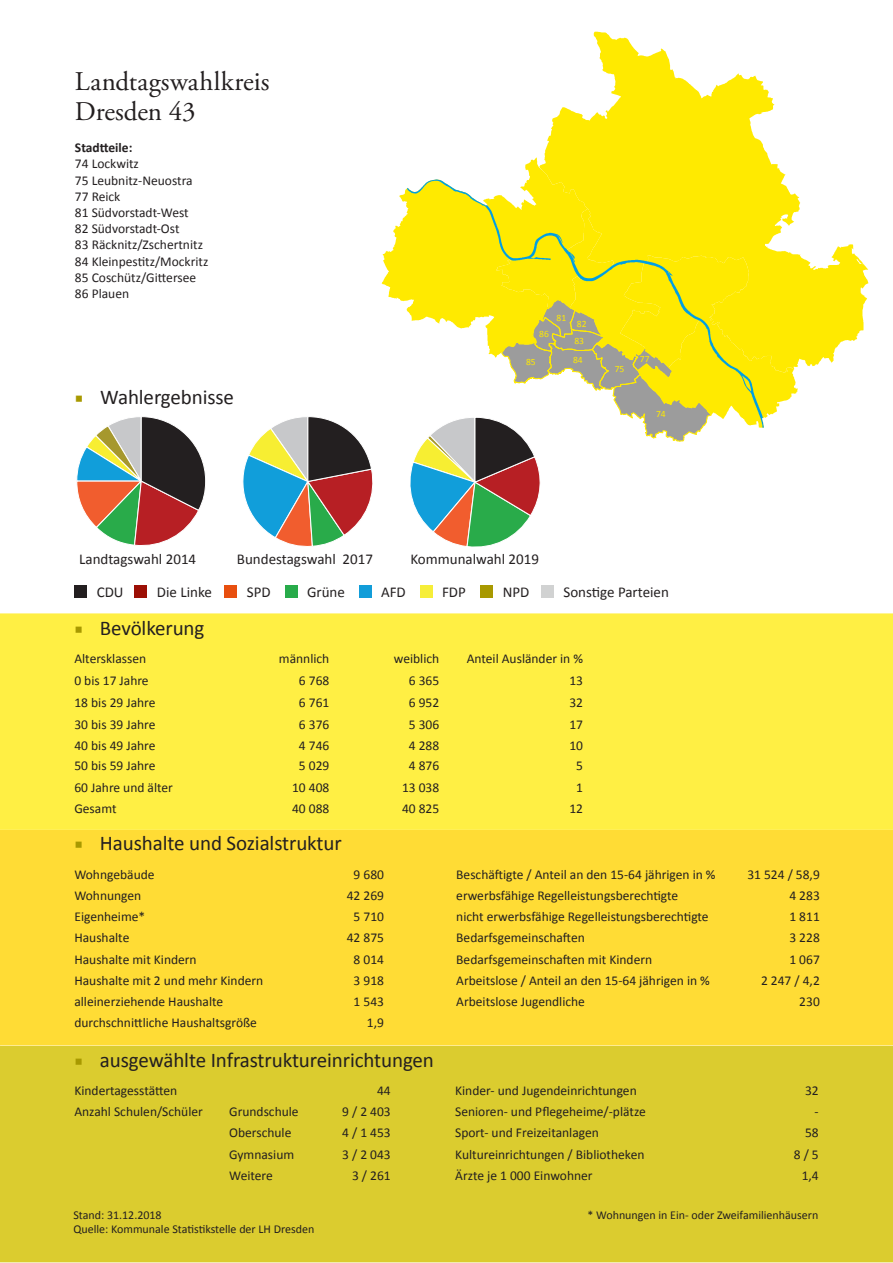
<style>
.page{position:relative;width:893px;height:1263px;background:#fff}
.page>*{position:absolute;margin:0;border:0;box-sizing:border-box;transform-origin:0 0}
.t1{font:27px "Adobe Garamond Pro";letter-spacing:.005em;color:#231f20}
.t2{font:21px "Calibri";letter-spacing:-.005em;color:#231f20}
.t3{font:15px "Calibri";color:#231f20}
.t4{font:13.5px "Calibri";color:#231f20}
.t5{font:700 13.5px "Calibri";color:#231f20}
.t6{font:12px/14.4px "Calibri";color:#231f20}
.t7{font:9.6px "Calibri";letter-spacing:.005em;color:#ffea00}
.s1{font-family:"Minion Pro";color:#a89900}
</style>
<div class="page">
<div style="left:0;top:830px;width:893px;height:215px;background:#ffdc35"></div>
<div style="left:0;top:613px;width:893px;height:217px;background:#ffef44"></div>
<div style="left:0;top:1045px;width:893px;height:217px;background:#dbcc2f"></div>
<div style="left:74px;top:585px;width:13px;height:12px;background:#231f20"></div>
<div style="left:135px;top:585px;width:12px;height:12px;background:#9c0f05"></div>
<div style="left:225px;top:585px;width:12px;height:12px;background:#e84f0f"></div>
<div style="left:285px;top:585px;width:12px;height:12px;background:#28ab4a"></div>
<div style="left:359px;top:585px;width:12px;height:12px;background:#129dd9"></div>
<div style="left:420px;top:585px;width:12px;height:12px;background:#f6ee39"></div>
<div style="left:480px;top:585px;width:13px;height:12px;background:#a89900"></div>
<div style="left:541px;top:585px;width:13px;height:12px;background:#d1d2d2"></div>
<svg style="left:544px;top:32px;width:324px;height:335px"></svg>
<svg style="left:76px;top:416px;width:130px;height:130px"></svg>
<svg style="left:242px;top:157px;width:555px;height:390px"></svg>
<p class="t1" style="left:75px;top:65px;width:196px">Landtagswahlkreis</p>
<p class="t1" style="left:75px;top:95px;width:122px">Dresden 43</p>
<p class="t5" style="left:75px;top:139px;width:59px">Stadtteile:</p>
<p class="t4" style="left:75px;top:155px;width:65px">74 Lockwitz</p>
<p class="t4" style="left:75px;top:172px;width:119px">75 Leubnitz-Neuostra</p>
<p class="t4" style="left:75px;top:188px;width:47px">77 Reick</p>
<p class="t4" style="left:75px;top:204px;width:115px">81 Südvorstadt-West</p>
<p class="t4" style="left:75px;top:220px;width:106px">82 Südvorstadt-Ost</p>
<p class="t4" style="left:75px;top:236px;width:130px">83 Räcknitz/Zschertnitz</p>
<p class="t4" style="left:75px;top:253px;width:135px">84 Kleinpestitz/Mockritz</p>
<p class="t4" style="left:75px;top:269px;width:123px">85 Coschütz/Gittersee</p>
<p class="t4" style="left:75px;top:285px;width:56px">86 Plauen</p>
<h2 class="t2" style="left:75px;top:384px;width:161px"><span class="s1">■</span> Wahlergebnisse</h2>
<p class="t7" style="left:539px;top:328px;width:11px">86</p>
<p class="t7" style="left:557px;top:311px;width:11px">81</p>
<p class="t7" style="left:577px;top:317px;width:11px">82</p>
<p class="t7" style="left:574px;top:335px;width:11px">83</p>
<p class="t7" style="left:526px;top:356px;width:11px">85</p>
<p class="t7" style="left:573px;top:354px;width:11px">84</p>
<p class="t7" style="left:615px;top:363px;width:11px">75</p>
<p class="t7" style="left:640px;top:353px;width:11px">77</p>
<p class="t7" style="left:656px;top:408px;width:11px">74</p>
<p class="t3" style="left:79px;top:549px;width:118px">Landtagswahl 2014</p>
<p class="t3" style="left:237px;top:549px;width:138px">Bundestagswahl 2017</p>
<p class="t3" style="left:410px;top:549px;width:130px">Kommunalwahl 2019</p>
<p class="t3" style="left:97px;top:582px;width:28px">CDU</p>
<p class="t3" style="left:157px;top:582px;width:56px">Die Linke</p>
<p class="t3" style="left:247px;top:582px;width:25px">SPD</p>
<p class="t3" style="left:307px;top:582px;width:39px">Grüne</p>
<p class="t3" style="left:381px;top:582px;width:26px">AFD</p>
<p class="t3" style="left:442px;top:582px;width:25px">FDP</p>
<p class="t3" style="left:503px;top:582px;width:28px">NPD</p>
<p class="t3" style="left:563px;top:582px;width:107px">Sonstige Parteien</p>
<h2 class="t2" style="left:74px;top:615px;width:131px"><span class="s1">■</span> Bevölkerung</h2>
<p class="t4" style="left:74px;top:650px;width:73px">Altersklassen</p>
<p class="t4" style="left:279px;top:650px;width:52px">männlich</p>
<p class="t4" style="left:394px;top:650px;width:47px">weiblich</p>
<p class="t4" style="left:467px;top:650px;width:118px">Anteil Ausländer in %</p>
<p class="t4" style="left:74px;top:671px;width:76px">0 bis 17 Jahre</p>
<p class="t4" style="left:299px;top:671px;width:32px">6 768</p>
<p class="t4" style="left:409px;top:671px;width:32px">6 365</p>
<p class="t4" style="left:569px;top:671px;width:15px">13</p>
<p class="t4" style="left:74px;top:694px;width:83px">18 bis 29 Jahre</p>
<p class="t4" style="left:299px;top:694px;width:32px">6 761</p>
<p class="t4" style="left:409px;top:694px;width:32px">6 952</p>
<p class="t4" style="left:569px;top:694px;width:15px">32</p>
<p class="t4" style="left:74px;top:716px;width:83px">30 bis 39 Jahre</p>
<p class="t4" style="left:299px;top:716px;width:32px">6 376</p>
<p class="t4" style="left:409px;top:716px;width:32px">5 306</p>
<p class="t4" style="left:569px;top:716px;width:15px">17</p>
<p class="t4" style="left:74px;top:737px;width:83px">40 bis 49 Jahre</p>
<p class="t4" style="left:299px;top:737px;width:32px">4 746</p>
<p class="t4" style="left:409px;top:737px;width:32px">4 288</p>
<p class="t4" style="left:569px;top:737px;width:15px">10</p>
<p class="t4" style="left:74px;top:757px;width:83px">50 bis 59 Jahre</p>
<p class="t4" style="left:299px;top:757px;width:32px">5 029</p>
<p class="t4" style="left:409px;top:757px;width:32px">4 876</p>
<p class="t4" style="left:576px;top:757px;width:8px">5</p>
<p class="t4" style="left:74px;top:779px;width:100px">60 Jahre und älter</p>
<p class="t4" style="left:292px;top:779px;width:39px">10 408</p>
<p class="t4" style="left:402px;top:779px;width:39px">13 038</p>
<p class="t4" style="left:576px;top:779px;width:8px">1</p>
<p class="t4" style="left:74px;top:800px;width:44px">Gesamt</p>
<p class="t4" style="left:292px;top:800px;width:39px">40 088</p>
<p class="t4" style="left:402px;top:800px;width:39px">40 825</p>
<p class="t4" style="left:569px;top:800px;width:15px">12</p>
<h2 class="t2" style="left:74px;top:830px;width:269px"><span class="s1">■</span> Haushalte und Sozialstruktur</h2>
<p class="t4" style="left:74px;top:865px;width:82px">Wohngebäude</p>
<p class="t4" style="left:354px;top:865px;width:32px">9 680</p>
<p class="t4" style="left:456px;top:865px;width:261px">Beschäftigte / Anteil an den 15-64 jährigen in %</p>
<p class="t4" style="left:747px;top:865px;width:74px">31 524 / 58,9</p>
<p class="t4" style="left:74px;top:887px;width:68px">Wohnungen</p>
<p class="t4" style="left:347px;top:887px;width:39px">42 269</p>
<p class="t4" style="left:456px;top:887px;width:223px">erwerbsfähige Regelleistungsberechtigte</p>
<p class="t4" style="left:789px;top:887px;width:32px">4 283</p>
<p class="t4" style="left:74px;top:908px;width:72px">Eigenheime*</p>
<p class="t4" style="left:354px;top:908px;width:32px">5 710</p>
<p class="t4" style="left:456px;top:908px;width:254px">nicht erwerbsfähige Regelleistungsberechtigte</p>
<p class="t4" style="left:789px;top:908px;width:32px">1 811</p>
<p class="t4" style="left:74px;top:929px;width:57px">Haushalte</p>
<p class="t4" style="left:347px;top:929px;width:39px">42 875</p>
<p class="t4" style="left:456px;top:929px;width:130px">Bedarfsgemeinschaften</p>
<p class="t4" style="left:789px;top:929px;width:32px">3 228</p>
<p class="t4" style="left:74px;top:951px;width:124px">Haushalte mit Kindern</p>
<p class="t4" style="left:354px;top:951px;width:32px">8 014</p>
<p class="t4" style="left:456px;top:951px;width:197px">Bedarfsgemeinschaften mit Kindern</p>
<p class="t4" style="left:789px;top:951px;width:32px">1 067</p>
<p class="t4" style="left:74px;top:972px;width:190px">Haushalte mit 2 und mehr Kindern</p>
<p class="t4" style="left:354px;top:972px;width:32px">3 918</p>
<p class="t4" style="left:456px;top:972px;width:255px">Arbeitslose / Anteil an den 15-64 jährigen in %</p>
<p class="t4" style="left:761px;top:972px;width:60px">2 247 / 4,2</p>
<p class="t4" style="left:74px;top:993px;width:150px">alleinerziehende Haushalte</p>
<p class="t4" style="left:354px;top:993px;width:32px">1 543</p>
<p class="t4" style="left:456px;top:993px;width:130px">Arbeitslose Jugendliche</p>
<p class="t4" style="left:799px;top:993px;width:22px">230</p>
<p class="t4" style="left:74px;top:1014px;width:184px">durchschnittliche Haushaltsgröße</p>
<p class="t4" style="left:367px;top:1014px;width:19px">1,9</p>
<h2 class="t2" style="left:74px;top:1046px;width:361px"><span class="s1">■</span> ausgewählte Infrastruktureinrichtungen</h2>
<p class="t4" style="left:74px;top:1082px;width:104px">Kindertagesstätten</p>
<p class="t4" style="left:377px;top:1082px;width:15px">44</p>
<p class="t4" style="left:455px;top:1082px;width:183px">Kinder- und Jugendeinrichtungen</p>
<p class="t4" style="left:805px;top:1082px;width:15px">32</p>
<p class="t4" style="left:74px;top:1103px;width:130px">Anzahl Schulen/Schüler</p>
<p class="t4" style="left:229px;top:1103px;width:71px">Grundschule</p>
<p class="t4" style="left:342px;top:1103px;width:50px">9 / 2 403</p>
<p class="t4" style="left:455px;top:1103px;width:192px">Senioren- und Pflegeheime/-plätze</p>
<p class="t4" style="left:815px;top:1103px;width:6px">-</p>
<p class="t4" style="left:229px;top:1124px;width:64px">Oberschule</p>
<p class="t4" style="left:342px;top:1124px;width:50px">4 / 1 453</p>
<p class="t4" style="left:455px;top:1124px;width:145px">Sport- und Freizeitanlagen</p>
<p class="t4" style="left:805px;top:1124px;width:15px">58</p>
<p class="t4" style="left:229px;top:1146px;width:67px">Gymnasium</p>
<p class="t4" style="left:342px;top:1146px;width:50px">3 / 2 043</p>
<p class="t4" style="left:455px;top:1146px;width:191px">Kultureinrichtungen / Bibliotheken</p>
<p class="t4" style="left:794px;top:1146px;width:27px">8 / 5</p>
<p class="t4" style="left:229px;top:1167px;width:45px">Weitere</p>
<p class="t4" style="left:352px;top:1167px;width:40px">3 / 261</p>
<p class="t4" style="left:455px;top:1167px;width:139px">Ärzte je 1 000 Einwohner</p>
<p class="t4" style="left:802px;top:1167px;width:19px">1,4</p>
<p class="t6" style="left:73px;top:1208px;width:243px">Stand: 31.12.2018<br>Quelle: Kommunale Statistikstelle der LH Dresden</p>
<p class="t6" style="left:587px;top:1208px;width:232px">* Wohnungen in Ein- oder Zweifamilienhäusern</p>
</div>
